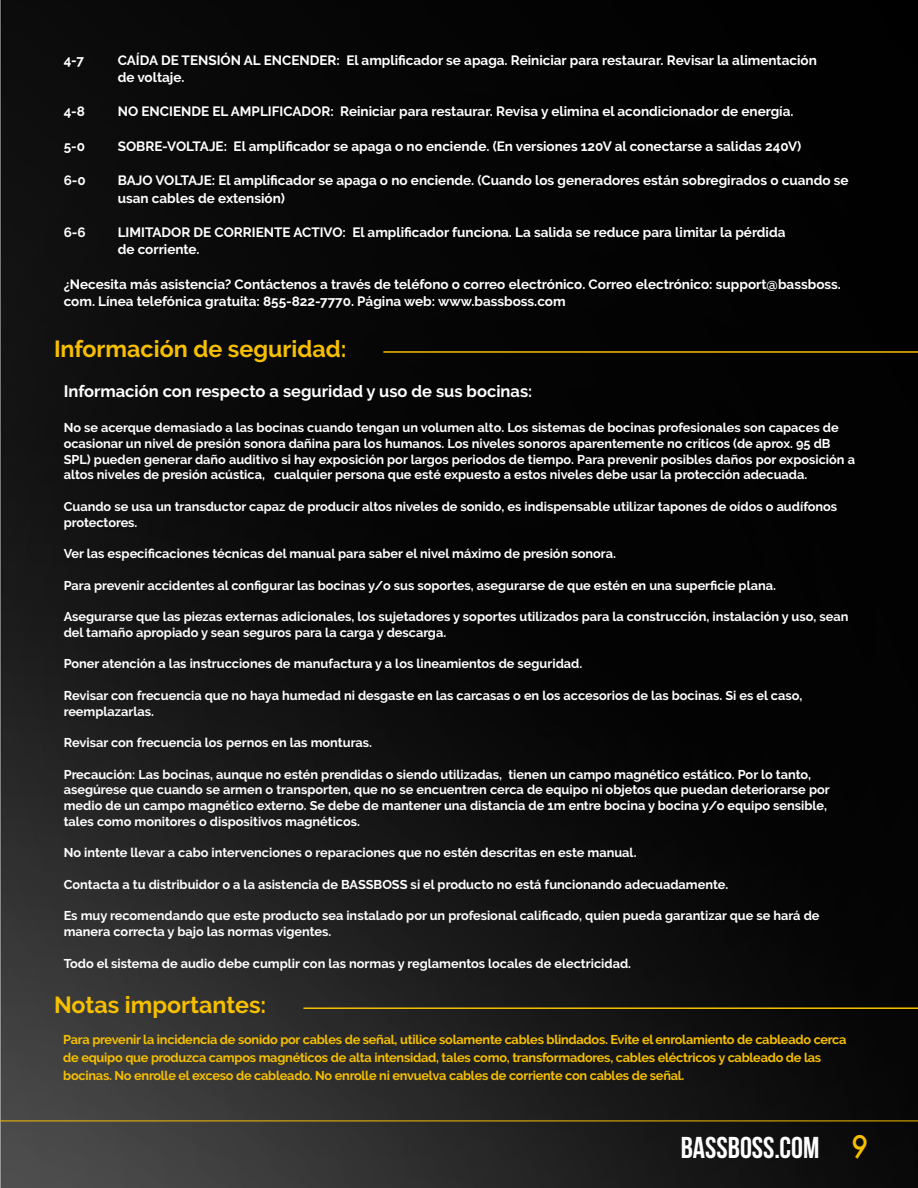
<style>
.page{position:relative;width:918px;height:1188px;background:#fff}
.page>*{position:absolute;margin:0;border:0;box-sizing:border-box;transform-origin:0 0}
.t1{font:700 30.15px "Bebas Neue";color:#fff}
.t2{font:700 23.25px "Raleway";color:#f6bf00}
.t3{font:700 16.5px "Raleway";color:#fff}
.t4{font:700 13.5px/17.2px "Raleway";color:#fff}
.t5{font:700 12.75px/15.8px "Raleway";color:#fff}
.t6{font:700 12.75px/18px "Raleway";letter-spacing:-.02em;color:#f6bf00}
.s1{font-family:"Futura";font-weight:500;color:#f6bf00}
</style>
<div class="page">
<img style="left:0;top:0;width:918px;height:1188px">
<hr style="left:0;top:1121px;width:918px;height:1px;background:#f6bf00">
<hr style="left:383px;top:351px;width:535px;height:2px;background:#f6bf00">
<hr style="left:303px;top:1007px;width:615px;height:2px;background:#f6bf00">
<p class="t4" style="left:64px;top:51px;width:22px">4-7</p>
<p class="t4" style="left:118px;top:51px;width:701px">CAÍDA DE TENSIÓN AL ENCENDER: El amplificador se apaga. Reiniciar para restaurar. Revisar la alimentación de voltaje.</p>
<p class="t4" style="left:64px;top:103px;width:23px">4-8</p>
<p class="t4" style="left:118px;top:103px;width:677px">NO ENCIENDE EL AMPLIFICADOR: Reiniciar para restaurar. Revisa y elimina el acondicionador de energía.</p>
<p class="t4" style="left:64px;top:138px;width:23px">5-0</p>
<p class="t4" style="left:118px;top:138px;width:685px">SOBRE-VOLTAJE: El amplificador se apaga o no enciende. (En versiones 120V al conectarse a salidas 240V)</p>
<p class="t4" style="left:64px;top:172px;width:24px">6-0</p>
<p class="t4" style="left:118px;top:172px;width:732px">BAJO VOLTAJE: El amplificador se apaga o no enciende. (Cuando los generadores están sobregirados o cuando se usan cables de extensión)</p>
<p class="t4" style="left:64px;top:224px;width:24px">6-6</p>
<p class="t4" style="left:118px;top:224px;width:669px">LIMITADOR DE CORRIENTE ACTIVO: El amplificador funciona. La salida se reduce para limitar la pérdida de corriente.</p>
<p class="t4" style="left:64px;top:276px;width:779px">¿Necesita más asistencia? Contáctenos a través de teléfono o correo electrónico. Correo electrónico: support@bassboss. com. Línea telefónica gratuita: 855-822-7770. Página web: www.bassboss.com</p>
<h2 class="t2" style="left:54px;top:336px;width:294px">Información de seguridad:</h2>
<p class="t3" style="left:64px;top:382px;width:470px">Información con respecto a seguridad y uso de sus bocinas:</p>
<p class="t5" style="left:64px;top:420px;width:793px">No se acerque demasiado a las bocinas cuando tengan un volumen alto. Los sistemas de bocinas profesionales son capaces de ocasionar un nivel de presión sonora dañina para los humanos. Los niveles sonoros aparentemente no críticos (de aprox. 95 dB SPL) pueden generar daño auditivo si hay exposición por largos periodos de tiempo. Para prevenir posibles daños por exposición a altos niveles de presión acústica, cualquier persona que esté expuesto a estos niveles debe usar la protección adecuada.</p>
<p class="t5" style="left:64px;top:499px;width:775px">Cuando se usa un transductor capaz de producir altos niveles de sonido, es indispensable utilizar tapones de oídos o audífonos protectores.</p>
<p class="t5" style="left:64px;top:546px;width:554px">Ver las especificaciones técnicas del manual para saber el nivel máximo de presión sonora.</p>
<p class="t5" style="left:64px;top:577px;width:714px">Para prevenir accidentes al configurar las bocinas y/o sus soportes, asegurarse de que estén en una superficie plana.</p>
<p class="t5" style="left:64px;top:609px;width:786px">Asegurarse que las piezas externas adicionales, los sujetadores y soportes utilizados para la construcción, instalación y uso, sean del tamaño apropiado y sean seguros para la carga y descarga.</p>
<p class="t5" style="left:64px;top:656px;width:520px">Poner atención a las instrucciones de manufactura y a los lineamientos de seguridad.</p>
<p class="t5" style="left:64px;top:688px;width:740px">Revisar con frecuencia que no haya humedad ni desgaste en las carcasas o en los accesorios de las bocinas. Si es el caso, reemplazarlas.</p>
<p class="t5" style="left:64px;top:735px;width:310px">Revisar con frecuencia los pernos en las monturas.</p>
<p class="t5" style="left:64px;top:766px;width:768px">Precaución: Las bocinas, aunque no estén prendidas o siendo utilizadas, tienen un campo magnético estático. Por lo tanto, asegúrese que cuando se armen o transporten, que no se encuentren cerca de equipo ni objetos que puedan deteriorarse por medio de un campo magnético externo. Se debe de mantener una distancia de 1m entre bocina y bocina y/o equipo sensible, tales como monitores o dispositivos magnéticos.</p>
<p class="t5" style="left:64px;top:845px;width:574px">No intente llevar a cabo intervenciones o reparaciones que no estén descritas en este manual.</p>
<p class="t5" style="left:64px;top:877px;width:666px">Contacta a tu distribuidor o a la asistencia de BASSBOSS si el producto no está funcionando adecuadamente.</p>
<p class="t5" style="left:64px;top:908px;width:757px">Es muy recomendando que este producto sea instalado por un profesional calificado, quien pueda garantizar que se hará de manera correcta y bajo las normas vigentes.</p>
<p class="t5" style="left:64px;top:955px;width:569px">Todo el sistema de audio debe cumplir con las normas y reglamentos locales de electricidad.</p>
<h2 class="t2" style="left:54px;top:992px;width:214px">Notas importantes:</h2>
<p class="t6" style="left:63px;top:1031px;width:785px">Para prevenir la incidencia de sonido por cables de señal, utilice solamente cables blindados. Evite el enrolamiento de cableado cerca de equipo que produzca campos magnéticos de alta intensidad, tales como, transformadores, cables eléctricos y cableado de las bocinas. No enrolle el exceso de cableado. No enrolle ni envuelva cables de corriente con cables de señal.</p>
<h1 class="t1" style="left:681px;top:1130px;width:189px">BASSBOSS.COM <span class="s1">9</span></h1>
</div>
